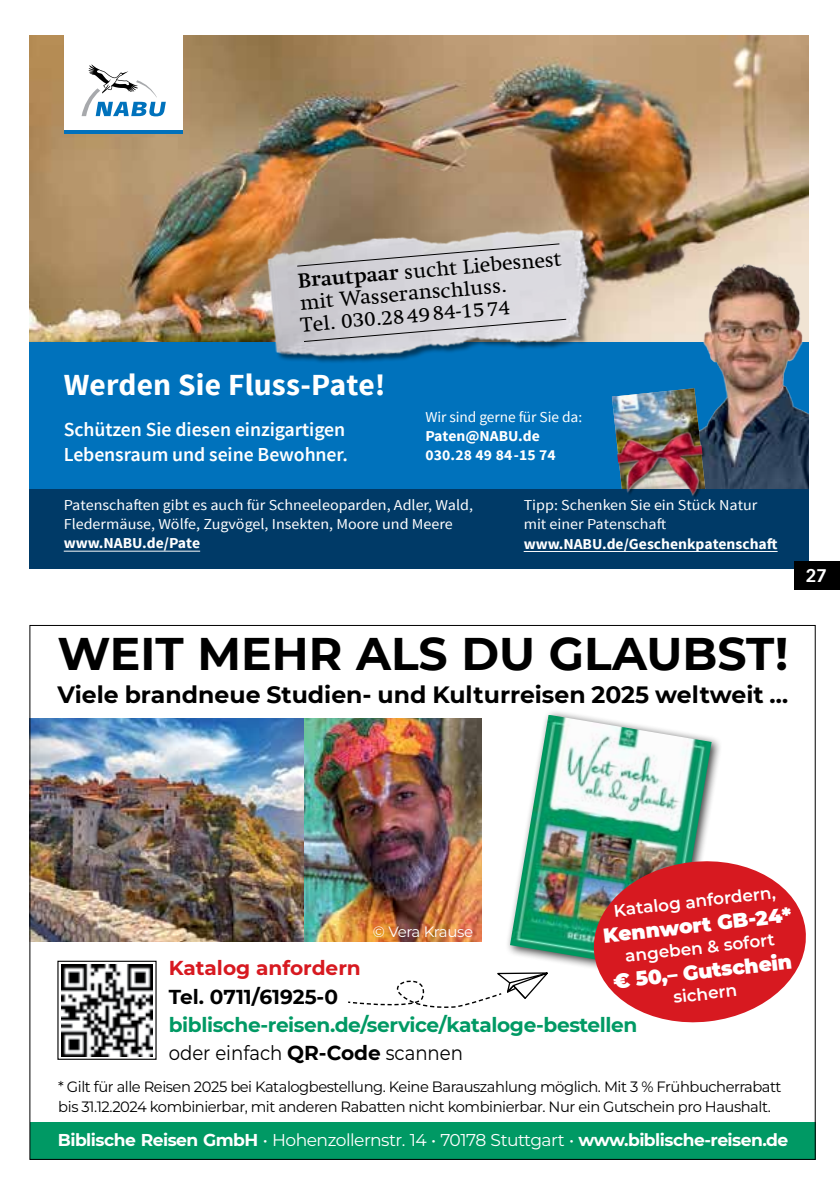
<style>
.page{position:relative;width:840px;height:1191px;background:#fff}
.page>*{position:absolute;margin:0;border:0;box-sizing:border-box;transform-origin:0 0}
.t1{font:700 45.6px "Montserrat";color:#000}
.t2{font:700 30.6px "Source Sans Pro";letter-spacing:.005em;color:#fff}
.t3{font:700 23.6px "Montserrat";color:#000}
.t4{font:20.6px/21.8px "Swift Com";color:#000}
.t5{font:700 20.2px/28.2px "Montserrat";letter-spacing:-.02em;color:#009964}
.t6{font:900 20.2px "Montserrat";color:#fff}
.t7{font:700 20.2px "Montserrat";color:#d71920}
.t8{font:700 20.2px "Montserrat";color:#000}
.t9{font:600 19.8px/25.2px "Source Sans Pro";letter-spacing:-.005em;color:#fff}
.t10{font:700 18px "Vectora LT Std";color:#fff}
.t11{font:700 17px "Montserrat";letter-spacing:-.03em;color:#fff}
.t12{font:600 16.8px "Montserrat";color:#fff}
.t13{font:15.2px/19.2px "Source Sans Pro";color:#fff;scale:1.06 1}
.t14{font:700 15.2px/19.2px "Source Sans Pro";color:#fff}
.t15{font:15.2px "Source Sans Pro";color:#fff}
.t16{font:15px/20px "Montserrat";letter-spacing:-.03em;color:#000}
.t17{font:15px "Montserrat";letter-spacing:-.025em;color:#fff}
.s1{font-weight:700}
.s2{font-weight:400;color:#000}
.s3{color:#000}
.s4{font-weight:400}
</style>
<div class="page">
<img style="left:32px;top:718px;width:273px;height:223px">
<div style="left:30px;top:1122px;width:784px;height:37px;background:#009964"></div>
<img style="left:305px;top:718px;width:176px;height:223px">
<div style="left:504px;top:709px;width:218px;height:274px;background:#000;opacity:.75"></div>
<img style="left:509px;top:714px;width:202px;height:258px">
<svg style="left:589px;top:855px;width:217px;height:168px"></svg>
<img style="left:61px;top:964px;width:92px;height:92px">
<svg style="left:348px;top:965px;width:223px;height:43px"></svg>
<img style="left:30px;top:36px;width:778px;height:306px">
<div style="left:30px;top:342px;width:778px;height:215px;background:#0072bc"></div>
<img style="left:264px;top:217px;width:334px;height:146px">
<svg style="left:296px;top:243px;width:264px;height:24px;background:#c8c6ca"></svg>
<svg style="left:303px;top:318px;width:264px;height:24px;background:#c9c7cc"></svg>
<img style="left:687px;top:237px;width:121px;height:251px">
<img style="left:612px;top:388px;width:94px;height:41px">
<div style="left:30px;top:488px;width:778px;height:80px;background:#003a67"></div>
<img style="left:615px;top:429px;width:91px;height:69px">
<hr style="left:64px;top:551px;width:136px;height:1px;background:#fff">
<hr style="left:523px;top:551px;width:254px;height:1px;background:#fff">
<div style="left:64px;top:36px;width:119px;height:94px;background:#fff"></div>
<svg style="left:82px;top:64px;width:84px;height:52px"></svg>
<hr style="left:64px;top:130px;width:119px;height:3px;background:#0071bc">
<div style="left:794px;top:561px;width:45px;height:28px;background:#000"></div>
<h3 class="t4" style="left:296px;top:270px;width:267px;rotate:-5deg"><span class="s1">Brautpaar</span> sucht Liebesnest mit Wasseranschluss.<br>Tel. 030.284984-1574</h3>
<h2 class="t2" style="left:64px;top:365px;width:323px">Werden Sie Fluss-Pate!</h2>
<h3 class="t9" style="left:64px;top:417px;width:285px">Schützen Sie diesen einzigartigen<br>Lebensraum und seine Bewohner.</h3>
<p class="t15" style="left:425px;top:407px;width:158px">Wir sind gerne für Sie da:</p>
<p class="t14" style="left:425px;top:427px;width:132px">Paten@NABU.de<br>030.28 49 84-15 74</p>
<p class="t13" style="left:64px;top:495px;width:387px">Patenschaften gibt es auch für Schneeleoparden, Adler, Wald,<br>Fledermäuse, Wölfe, Zugvögel, Insekten, Moore und Meere</p>
<p class="t14" style="left:64px;top:534px;width:138px">www.NABU.de/Pate</p>
<p class="t13" style="left:523px;top:496px;width:222px">Tipp: Schenken Sie ein Stück Natur mit einer Patenschaft</p>
<p class="t14" style="left:523px;top:534px;width:255px">www.NABU.de/Geschenkpatenschaft</p>
<p class="t10" style="left:805px;top:565px;width:23px">27</p>
<h1 class="t1" style="left:57px;top:621px;width:732px">WEIT MEHR ALS DU GLAUBST!</h1>
<h3 class="t3" style="left:57px;top:677px;width:732px">Viele brandneue Studien- und Kulturreisen 2025 weltweit …</h3>
<p class="t12" style="left:612px;top:899px;width:164px;rotate:-7deg">Katalog anfordern,</p>
<h3 class="t6" style="left:601px;top:920px;width:190px;rotate:-6deg">Kennwort GB-24*</h3>
<p class="t17" style="left:373px;top:921px;width:102px">© Vera Krause</p>
<p class="t12" style="left:623px;top:945px;width:152px;rotate:-7deg">angeben &amp; sofort</p>
<h3 class="t6" style="left:611px;top:965px;width:181px;rotate:-6deg">€ 50,– Gutschein</h3>
<p class="t12" style="left:671px;top:985px;width:66px;rotate:-7deg">sichern</p>
<h3 class="t7" style="left:169px;top:953px;width:193px">Katalog anfordern</h3>
<h3 class="t8" style="left:169px;top:981px;width:171px">Tel. 0711/61925-0</h3>
<h3 class="t5" style="left:169px;top:1009px;width:470px">biblische-reisen.de/service/kataloge-bestellen <span class="s2">oder einfach</span> <span class="s3">QR-Code</span> <span class="s2">scannen</span></h3>
<p class="t16" style="left:58px;top:1076px;width:724px">* Gilt für alle Reisen 2025 bei Katalogbestellung. Keine Barauszahlung möglich. Mit 3 % Frühbucherrabatt bis 31.12.2024 kombinierbar, mit anderen Rabatten nicht kombinierbar. Nur ein Gutschein pro Haushalt.</p>
<p class="t11" style="left:58px;top:1127px;width:731px">Biblische Reisen GmbH <span class="s4">• Hohenzollernstr. 14 • 70178 Stuttgart •</span> www.biblische-reisen.de</p>
</div>
